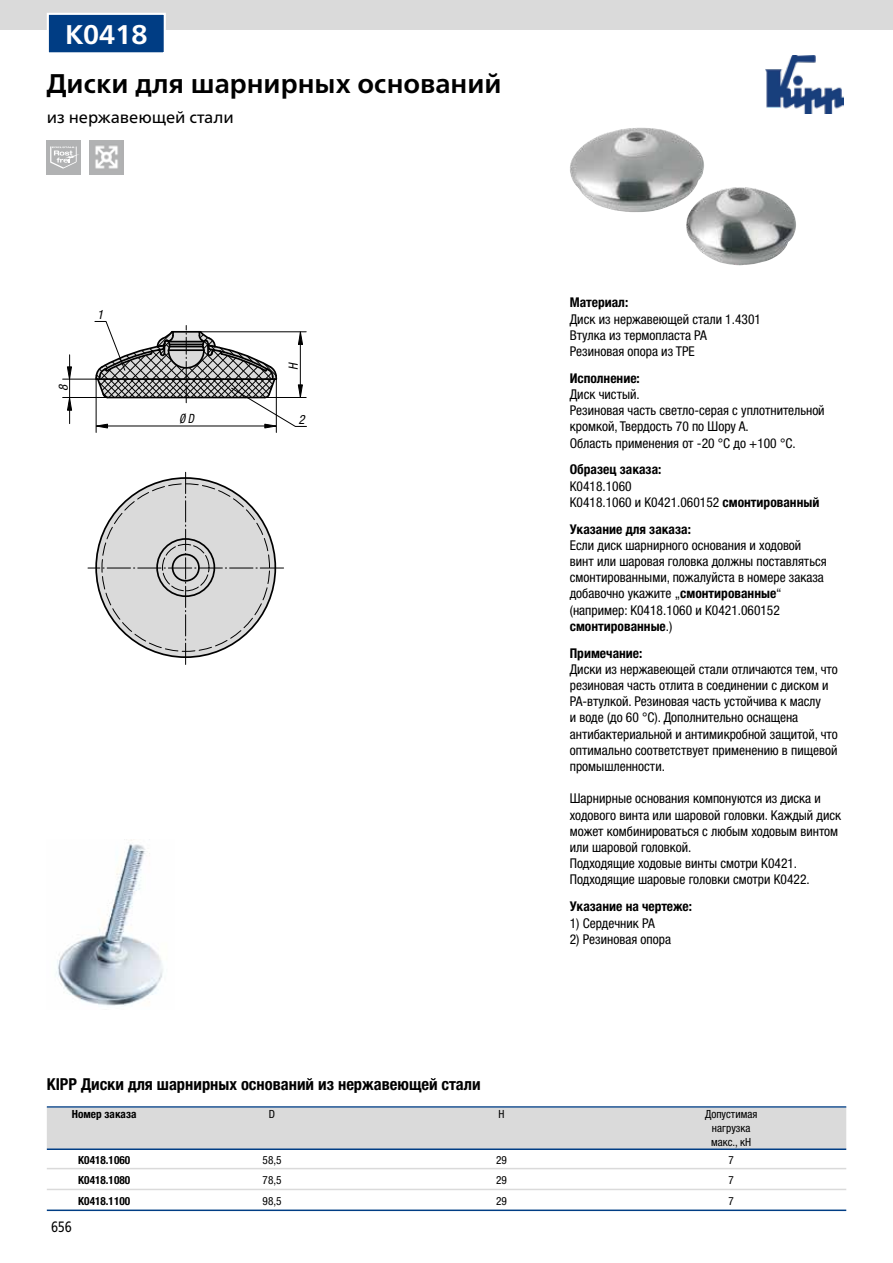
<style>
.page{position:relative;width:893px;height:1263px;background:#fff}
.page>*{position:absolute;margin:0;border:0;box-sizing:border-box;transform-origin:0 0}
.t1{font:700 27px "Frutiger Neue LTW1 G";color:#000}
.t2{font:700 27px "Frutiger Neue LTW1 G";color:#fff}
.t3{font:700 condensed 16.5px "Helvetica Neue LTW1 G";color:#000}
.t4{font:16.5px "Frutiger Neue LTW1 G";color:#000}
.t5{font:15px "Frutiger Neue LTW1 G";color:#000;scale:.81 1}
.t6{font:condensed 13.5px/16.2px "Helvetica Neue LTW1 G";color:#000}
.t7{font:700 condensed 13.5px "Helvetica Neue LTW1 G";color:#000}
.t8{font:italic condensed 12.75px "Helvetica Neue LTW1 G";color:#000}
.t9{font:italic condensed 12.75px "Helvetica Neue LTW1 G";color:#000;scale:.88 1}
.t10{font:condensed 11.25px/14px "Helvetica Neue LTW1 G";color:#000;text-align:center}
.t11{font:700 condensed 11.25px "Helvetica Neue LTW1 G";color:#000}
.s1{font-weight:700}
</style>
<div class="page">
<div style="left:0;top:0;width:893px;height:30px;background:#dadada"></div>
<img style="left:765px;top:55px;width:79px;height:58px">
<img style="left:570px;top:128px;width:226px;height:138px">
<svg style="left:88px;top:471px;width:196px;height:193px"></svg>
<hr style="left:63px;top:397px;width:44px;height:1px;background:#000">
<hr style="left:63px;top:379px;width:35px;height:1px;background:#000">
<hr style="left:69px;top:355px;width:1px;height:69px;background:#000">
<hr style="left:96px;top:377px;width:1px;height:55px;background:#000">
<hr style="left:276px;top:379px;width:1px;height:53px;background:#000">
<svg style="left:67px;top:398px;width:5px;height:13px"></svg>
<svg style="left:66px;top:366px;width:6px;height:14px"></svg>
<svg style="left:94px;top:321px;width:213px;height:108px"></svg>
<img style="left:56px;top:839px;width:107px;height:167px">
<div style="left:47px;top:140px;width:34px;height:34px;background:#b1b2b3"></div>
<svg style="left:50px;top:147px;width:29px;height:22px"></svg>
<img style="left:89px;top:140px;width:34px;height:34px">
<div style="left:48px;top:14px;width:117px;height:39px;background:#003d84"></div>
<div style="left:47px;top:13px;width:119px;height:41px;border:2px solid #fff"></div>
<hr style="left:47px;top:1106px;width:799px;height:2px;background:#003d84">
<div style="left:47px;top:1108px;width:799px;height:41px;background:#dadada"></div>
<hr style="left:47px;top:1148px;width:799px;height:2px;background:#003d84">
<hr style="left:47px;top:1168px;width:799px;height:1px;background:#dadada">
<hr style="left:47px;top:1189px;width:799px;height:1px;background:#dadada">
<hr style="left:47px;top:1209px;width:799px;height:2px;background:#003d84">
<h1 class="t2" style="left:65px;top:18px;width:84px">K0418</h1>
<h1 class="t1" style="left:47px;top:67px;width:456px">Диски для шарнирных оснований</h1>
<p class="t4" style="left:47px;top:105px;width:189px">из нержавеющей стали</p>
<p class="t8" style="left:56px;top:391px;width:9px;rotate:-90deg">8</p>
<p class="t8" style="left:97px;top:307px;width:8px">1</p>
<p class="t9" style="left:179px;top:411px;width:19px">Ø D</p>
<p class="t8" style="left:286px;top:370px;width:9px;rotate:-90deg">H</p>
<p class="t8" style="left:298px;top:412px;width:8px">2</p>
<p class="t7" style="left:570px;top:294px;width:60px">Материал:</p>
<p class="t6" style="left:570px;top:311px;width:193px">Диск из нержавеющей стали 1.4301<br>Втулка из термопласта PA<br>Резиновая опора из TPE</p>
<p class="t7" style="left:570px;top:370px;width:72px">Исполнение:</p>
<p class="t6" style="left:570px;top:386px;width:256px">Диск чистый.<br>Резиновая часть светло-серая с уплотнительной кромкой, Твердость 70 по Шору А.<br>Область применения от -20 °C до +100 °C.</p>
<p class="t7" style="left:570px;top:461px;width:93px">Образец заказа:</p>
<p class="t6" style="left:570px;top:478px;width:251px">K0418.1060<br>K0418.1060 и K0421.060152 <span class="s1">смонтированный</span></p>
<p class="t7" style="left:570px;top:521px;width:123px">Указание для заказа:</p>
<p class="t6" style="left:570px;top:537px;width:258px">Если диск шарнирного основания и ходовой винт или шаровая головка должны поставляться смонтированными, пожалуйста в номере заказа добавочно укажите „<span class="s1">смонтированные</span>“ (например: K0418.1060 и K0421.060152 <span class="s1">смонтированные</span>.)</p>
<p class="t7" style="left:570px;top:645px;width:74px">Примечание:</p>
<p class="t6" style="left:570px;top:661px;width:270px">Диски из нержавеющей стали отличаются тем, что резиновая часть отлита в соединении с диском и РА-втулкой. Резиновая часть устойчива к маслу<br>и воде (до 60 °C). Дополнительно оснащена антибактериальной и антимикробной защитой, что оптимально соответствует применению в пищевой промышленности.</p>
<p class="t6" style="left:570px;top:791px;width:273px">Шарнирные основания компонуются из диска и ходового винта или шаровой головки. Каждый диск может комбинироваться с любым ходовым винтом или шаровой головкой.<br>Подходящие ходовые винты смотри K0421.<br>Подходящие шаровые головки смотри K0422.</p>
<p class="t7" style="left:570px;top:898px;width:124px">Указание на чертеже:</p>
<p class="t6" style="left:570px;top:915px;width:87px">1) Сердечник PA</p>
<p class="t6" style="left:570px;top:931px;width:103px">2) Резиновая опора</p>
<p class="t3" style="left:47px;top:1074px;width:435px">KIPP Диски для шарнирных оснований из нержавеющей стали</p>
<p class="t11" style="left:72px;top:1107px;width:66px">Номер заказа</p>
<p class="t10" style="left:269px;top:1107px;width:8px">D</p>
<p class="t10" style="left:498px;top:1107px;width:8px">H</p>
<p class="t10" style="left:705px;top:1107px;width:54px">Допустимая нагрузка макс., кН</p>
<p class="t11" style="left:78px;top:1153px;width:53px">K0418.1060</p>
<p class="t10" style="left:263px;top:1153px;width:20px">58,5</p>
<p class="t10" style="left:496px;top:1153px;width:12px">29</p>
<p class="t10" style="left:728px;top:1153px;width:7px">7</p>
<p class="t11" style="left:78px;top:1174px;width:53px">K0418.1080</p>
<p class="t10" style="left:263px;top:1173px;width:20px">78,5</p>
<p class="t10" style="left:496px;top:1173px;width:12px">29</p>
<p class="t10" style="left:728px;top:1173px;width:7px">7</p>
<p class="t11" style="left:78px;top:1194px;width:53px">K0418.1100</p>
<p class="t10" style="left:263px;top:1194px;width:20px">98,5</p>
<p class="t10" style="left:496px;top:1194px;width:12px">29</p>
<p class="t10" style="left:728px;top:1194px;width:7px">7</p>
<p class="t5" style="left:51px;top:1215px;width:27px">656</p>
</div>
